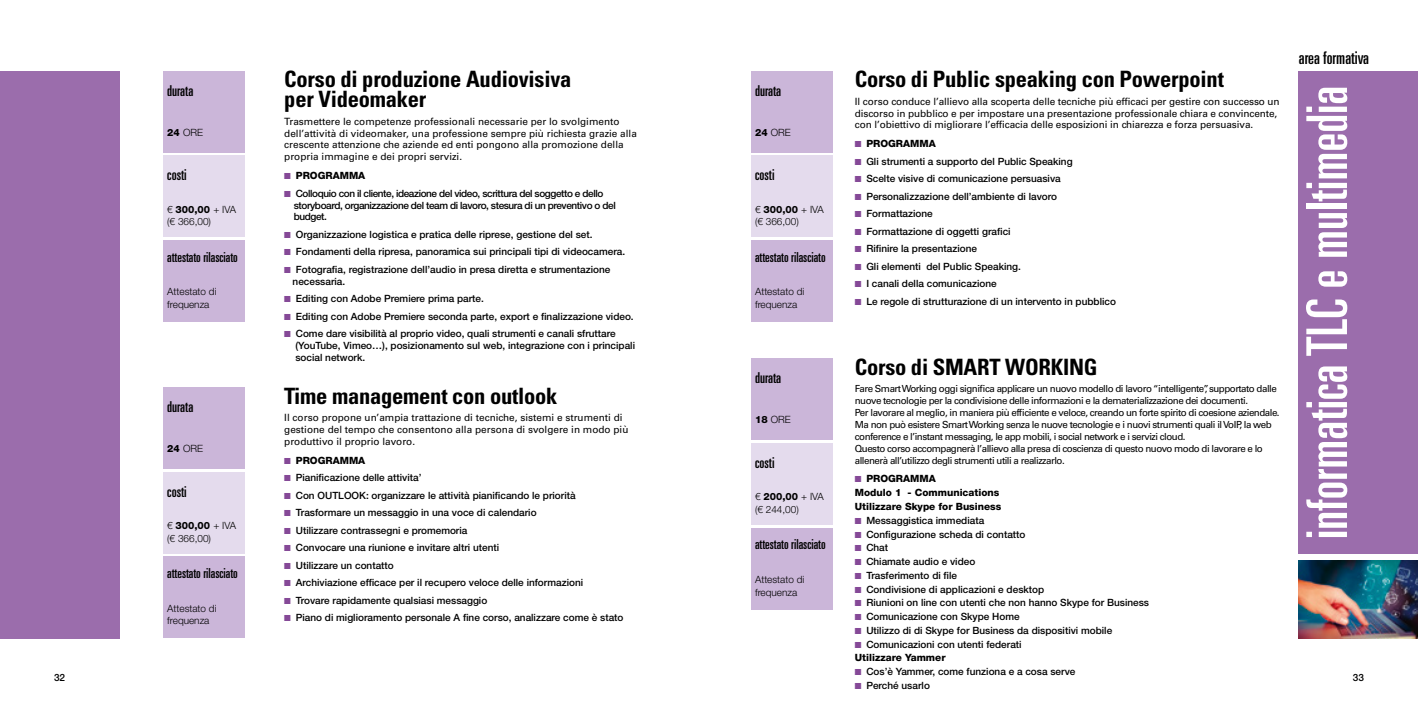
<style>
.page{position:relative;width:1418px;height:709px;background:#fff}
.page>*{position:absolute;margin:0;border:0;box-sizing:border-box;transform-origin:0 0}
.t1{font:ultra-condensed 56.25px "Univers LT Std";color:#fff}
.t2{font:700 condensed 22.5px/20px "Univers LT Std";letter-spacing:-.01em;color:#000}
.t3{font:ultra-condensed 17.5px "Univers LT Std";color:#000}
.t4{font:ultra-condensed 15px "Univers LT Std";color:#000}
.t5{font:ultra-condensed 13.75px "Univers LT Std";color:#000}
.t6{font:500 10px/11.9px "Helvetica Neue LT Std";color:#000}
.t7{font:10px/11.9px "Univers LT Std";color:#000}
.t8{font:300 10px/12.5px "Helvetica Neue LT Std";color:#000}
.t9{font:500 10px/11.9px "Helvetica Neue LT Std";letter-spacing:-.04em;color:#000}
.t10{font:800 10px/13.8px "Helvetica Neue LT Std";color:#000}
.t11{font:9.75px/11.9px "Univers LT Std";letter-spacing:-.05em;color:#000}
.s1{color:#854997}
.s2{font-weight:800}
</style>
<div class="page">
<div style="left:0;top:71px;width:119px;height:567px;background:#9b6dac"></div>
<div style="left:1298px;top:72px;width:119px;height:482px;background:#9b6dac"></div>
<div style="left:164px;top:71px;width:81px;height:81px;background:#cbb6d9"></div>
<div style="left:164px;top:240px;width:81px;height:81px;background:#cbb6d9"></div>
<div style="left:164px;top:156px;width:81px;height:81px;background:#e4dbed"></div>
<div style="left:751px;top:71px;width:81px;height:81px;background:#cbb6d9"></div>
<div style="left:751px;top:240px;width:81px;height:81px;background:#cbb6d9"></div>
<div style="left:751px;top:156px;width:81px;height:81px;background:#e4dbed"></div>
<div style="left:751px;top:358px;width:81px;height:82px;background:#cbb6d9"></div>
<div style="left:751px;top:528px;width:81px;height:81px;background:#cbb6d9"></div>
<div style="left:751px;top:443px;width:81px;height:81px;background:#e4dbed"></div>
<div style="left:164px;top:387px;width:81px;height:81px;background:#cbb6d9"></div>
<div style="left:164px;top:557px;width:81px;height:81px;background:#cbb6d9"></div>
<div style="left:164px;top:472px;width:81px;height:81px;background:#e4dbed"></div>
<img style="left:1298px;top:560px;width:119px;height:78px">
<h3 class="t3" style="left:1298px;top:48px;width:72px">area formativa</h3>
<h2 class="t2" style="left:284px;top:69px;width:288px">Corso di produzione Audiovisiva per Videomaker</h2>
<p class="t7" style="left:284px;top:115px;width:354px">Trasmettere le competenze professionali necessarie per lo svolgimento dell’attività di videomaker, una professione sempre più richiesta grazie alla crescente attenzione che aziende ed enti pongono alla promozione della propria immagine e dei propri servizi.</p>
<p class="t10" style="left:284px;top:169px;width:82px"><span class="s1">■</span> PROGRAMMA</p>
<p class="t9" style="left:294px;top:187px;width:323px;text-indent:-10px"><span class="s1">■</span> Colloquio con il cliente, ideazione del video, scrittura del soggetto e dello storyboard, organizzazione del team di lavoro, stesura di un preventivo o del budget.</p>
<p class="t6" style="left:284px;top:228px;width:310px"><span class="s1">■</span> Organizzazione logistica e pratica delle riprese, gestione del set.</p>
<p class="t6" style="left:284px;top:246px;width:342px"><span class="s1">■</span> Fondamenti della ripresa, panoramica sui principali tipi di videocamera.</p>
<p class="t6" style="left:293px;top:263px;width:319px;text-indent:-8px"><span class="s1">■</span> Fotografia, registrazione dell’audio in presa diretta e strumentazione necessaria.</p>
<p class="t6" style="left:284px;top:293px;width:201px"><span class="s1">■</span> Editing con Adobe Premiere prima parte.</p>
<p class="t6" style="left:284px;top:310px;width:351px"><span class="s1">■</span> Editing con Adobe Premiere seconda parte, export e finalizzazione video.</p>
<p class="t6" style="left:295px;top:328px;width:341px;text-indent:-11px"><span class="s1">■</span> Come dare visibilità al proprio video, quali strumenti e canali sfruttare (YouTube, Vimeo…), posizionamento sul web, integrazione con i principali social network.</p>
<h2 class="t2" style="left:854px;top:69px;width:370px">Corso di Public speaking con Powerpoint</h2>
<p class="t7" style="left:854px;top:95px;width:426px">Il corso conduce l’allievo alla scoperta delle tecniche più efficaci per gestire con successo un discorso in pubblico e per impostare una presentazione professionale chiara e convincente, con l’obiettivo di migliorare l’efficacia delle esposizioni in chiarezza e forza persuasiva.</p>
<p class="t10" style="left:854px;top:137px;width:82px"><span class="s1">■</span> PROGRAMMA</p>
<p class="t6" style="left:854px;top:155px;width:219px"><span class="s1">■</span> Gli strumenti a supporto del Public Speaking</p>
<p class="t6" style="left:854px;top:173px;width:207px"><span class="s1">■</span> Scelte visive di comunicazione persuasiva</p>
<p class="t6" style="left:854px;top:190px;width:204px"><span class="s1">■</span> Personalizzazione dell’ambiente di lavoro</p>
<p class="t6" style="left:854px;top:208px;width:80px"><span class="s1">■</span> Formattazione</p>
<p class="t6" style="left:854px;top:225px;width:157px"><span class="s1">■</span> Formattazione di oggetti grafici</p>
<p class="t6" style="left:854px;top:243px;width:124px"><span class="s1">■</span> Rifinire la presentazione</p>
<p class="t6" style="left:854px;top:260px;width:168px"><span class="s1">■</span> Gli elementi del Public Speaking.</p>
<p class="t6" style="left:854px;top:278px;width:143px"><span class="s1">■</span> I canali della comunicazione</p>
<p class="t6" style="left:854px;top:295px;width:263px"><span class="s1">■</span> Le regole di strutturazione di un intervento in pubblico</p>
<h3 class="t4" style="left:167px;top:82px;width:28px">durata</h3>
<p class="t8" style="left:167px;top:125px;width:37px"><span class="s2">24</span> ORE</p>
<h3 class="t4" style="left:755px;top:82px;width:28px">durata</h3>
<p class="t8" style="left:755px;top:125px;width:37px"><span class="s2">24</span> ORE</p>
<h1 class="t1" style="left:1294px;top:539px;width:455px;rotate:-90deg">informatica TLC e multimedia</h1>
<h3 class="t4" style="left:167px;top:166px;width:21px">costi</h3>
<p class="t8" style="left:167px;top:203px;width:70px">€ <span class="s2">300,00</span> + IVA (€ 366,00)</p>
<h3 class="t4" style="left:755px;top:166px;width:21px">costi</h3>
<p class="t8" style="left:755px;top:203px;width:70px">€ <span class="s2">300,00</span> + IVA (€ 366,00)</p>
<h3 class="t5" style="left:167px;top:249px;width:72px">attestato rilasciato</h3>
<p class="t8" style="left:167px;top:285px;width:51px">Attestato di frequenza</p>
<h3 class="t5" style="left:755px;top:249px;width:72px">attestato rilasciato</h3>
<p class="t8" style="left:755px;top:285px;width:51px">Attestato di frequenza</p>
<h2 class="t2" style="left:854px;top:357px;width:244px">Corso di SMART WORKING</h2>
<p class="t11" style="left:854px;top:383px;width:426px">Fare Smart Working oggi significa applicare un nuovo modello di lavoro “intelligente”, supportato dalle nuove tecnologie per la condivisione delle informazioni e la dematerializzazione dei documenti.<br>Per lavorare al meglio, in maniera più efficiente e veloce, creando un forte spirito di coesione aziendale.<br>Ma non può esistere Smart Working senza le nuove tecnologie e i nuovi strumenti quali il VoIP, la web conference e l’instant messaging, le app mobili, i social network e i servizi cloud.<br>Questo corso accompagnerà l’allievo alla presa di coscienza di questo nuovo modo di lavorare e lo allenerà all’utilizzo degli strumenti utili a realizzarlo.</p>
<p class="t10" style="left:854px;top:472px;width:148px"><span class="s1">■</span> PROGRAMMA<br>Modulo 1 - Communications<br>Utilizzare Skype for Business</p>
<p class="t6" style="left:854px;top:514px;width:131px"><span class="s1">■</span> Messaggistica immediata</p>
<p class="t6" style="left:854px;top:528px;width:172px"><span class="s1">■</span> Configurazione scheda di contatto</p>
<p class="t6" style="left:854px;top:541px;width:35px"><span class="s1">■</span> Chat</p>
<p class="t6" style="left:854px;top:555px;width:122px"><span class="s1">■</span> Chiamate audio e video</p>
<p class="t6" style="left:854px;top:569px;width:104px"><span class="s1">■</span> Trasferimento di file</p>
<p class="t6" style="left:854px;top:583px;width:191px"><span class="s1">■</span> Condivisione di applicazioni e desktop</p>
<p class="t6" style="left:854px;top:596px;width:296px"><span class="s1">■</span> Riunioni on line con utenti che non hanno Skype for Business</p>
<p class="t6" style="left:854px;top:610px;width:166px"><span class="s1">■</span> Comunicazione con Skype Home</p>
<p class="t6" style="left:854px;top:624px;width:259px"><span class="s1">■</span> Utilizzo di di Skype for Business da dispositivi mobile</p>
<p class="t6" style="left:854px;top:637px;width:168px;line-height:13.8px"><span class="s1">■</span> Comunicazioni con utenti federati<br><span class="s2">Utilizzare Yammer</span></p>
<p class="t6" style="left:854px;top:665px;width:222px"><span class="s1">■</span> Cos’è Yammer, come funziona e a cosa serve</p>
<p class="t6" style="left:854px;top:679px;width:77px"><span class="s1">■</span> Perché usarlo</p>
<h3 class="t4" style="left:755px;top:369px;width:28px">durata</h3>
<p class="t8" style="left:755px;top:413px;width:37px"><span class="s2">18</span> ORE</p>
<h2 class="t2" style="left:284px;top:385px;width:275px">Time management con outlook</h2>
<p class="t7" style="left:284px;top:412px;width:346px">Il corso propone un’ampia trattazione di tecniche, sistemi e strumenti di gestione del tempo che consentono alla persona di svolgere in modo più produttivo il proprio lavoro.</p>
<p class="t10" style="left:284px;top:453px;width:82px"><span class="s1">■</span> PROGRAMMA</p>
<p class="t6" style="left:284px;top:471px;width:139px"><span class="s1">■</span> Pianificazione delle attivita’</p>
<p class="t6" style="left:284px;top:489px;width:293px"><span class="s1">■</span> Con OUTLOOK: organizzare le attività pianificando le priorità</p>
<p class="t6" style="left:284px;top:506px;width:254px"><span class="s1">■</span> Trasformare un messaggio in una voce di calendario</p>
<p class="t6" style="left:284px;top:524px;width:185px"><span class="s1">■</span> Utilizzare contrassegni e promemoria</p>
<p class="t6" style="left:284px;top:541px;width:216px"><span class="s1">■</span> Convocare una riunione e invitare altri utenti</p>
<p class="t6" style="left:284px;top:559px;width:111px"><span class="s1">■</span> Utilizzare un contatto</p>
<p class="t6" style="left:284px;top:576px;width:300px"><span class="s1">■</span> Archiviazione efficace per il recupero veloce delle informazioni</p>
<p class="t6" style="left:284px;top:594px;width:204px"><span class="s1">■</span> Trovare rapidamente qualsiasi messaggio</p>
<p class="t6" style="left:284px;top:611px;width:341px"><span class="s1">■</span> Piano di miglioramento personale A fine corso, analizzare come è stato</p>
<h3 class="t4" style="left:167px;top:398px;width:28px">durata</h3>
<p class="t8" style="left:167px;top:442px;width:37px"><span class="s2">24</span> ORE</p>
<h3 class="t4" style="left:755px;top:454px;width:21px">costi</h3>
<p class="t8" style="left:755px;top:490px;width:70px">€ <span class="s2">200,00</span> + IVA (€ 244,00)</p>
<h3 class="t4" style="left:167px;top:483px;width:21px">costi</h3>
<p class="t8" style="left:167px;top:519px;width:70px">€ <span class="s2">300,00</span> + IVA (€ 366,00)</p>
<h3 class="t5" style="left:755px;top:536px;width:72px">attestato rilasciato</h3>
<p class="t8" style="left:755px;top:573px;width:51px">Attestato di frequenza</p>
<h3 class="t5" style="left:167px;top:565px;width:72px">attestato rilasciato</h3>
<p class="t8" style="left:167px;top:601px;width:51px">Attestato di frequenza</p>
<p class="t6" style="left:54px;top:671px;width:13px">32</p>
<p class="t6" style="left:1352px;top:671px;width:13px">33</p>
</div>
